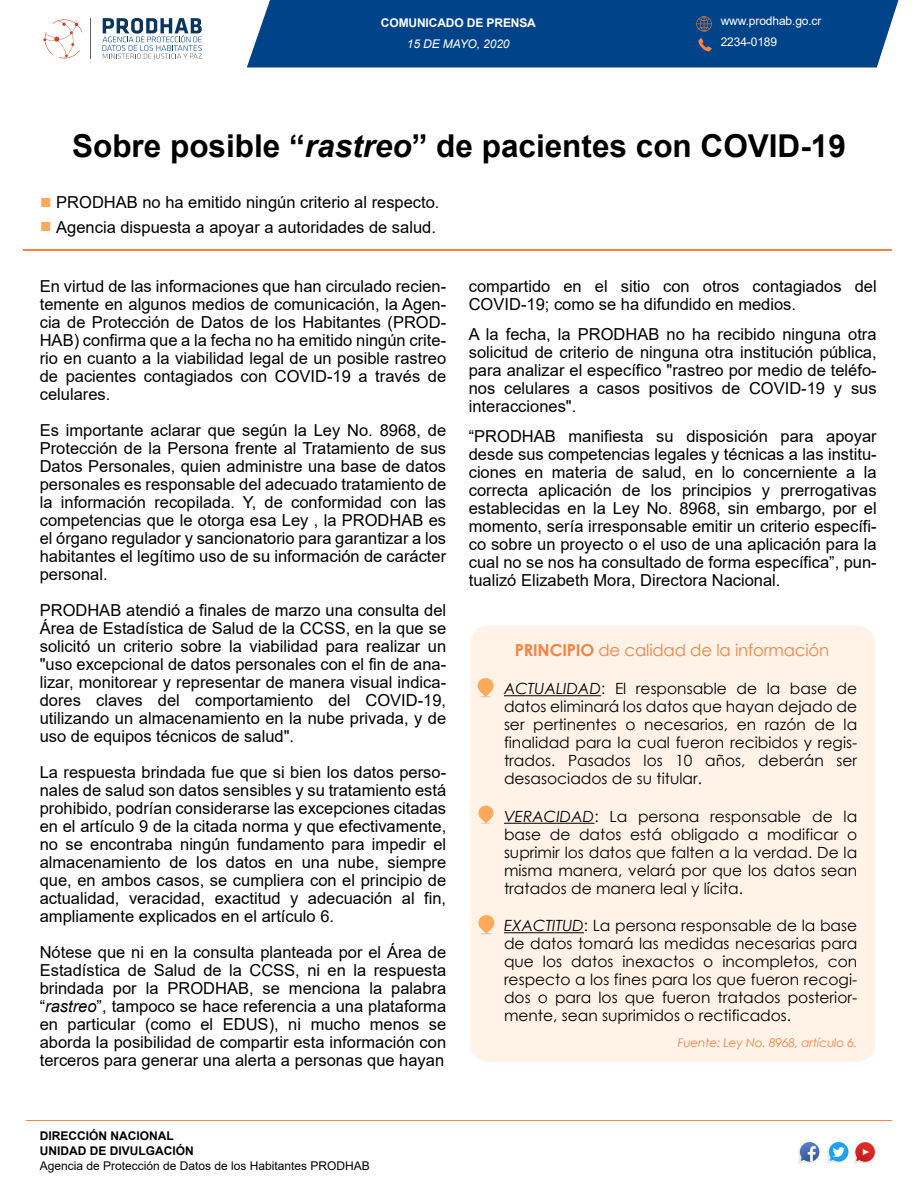
<style>
.page{position:relative;width:918px;height:1188px;background:#fff}
.page>*{position:absolute;margin:0;border:0;box-sizing:border-box;transform-origin:0 0}
.t1{font:700 31.5px "Arial";color:#000}
.t2{font:16.5px/18px "Arial";color:#000;text-align:justify}
.t3{font:16.5px "Century Gothic";letter-spacing:-.01em;color:#f58143}
.t4{font:15.45px/18px "Century Gothic";color:#000;text-align:justify}
.t5{font:12px "Arial";color:#000}
.t6{font:700 12px/15px "Arial";color:#000}
.t7{font:italic 12px "Century Gothic";letter-spacing:-.01em;color:#f58143}
.t8{font:12px/21px "Arial";letter-spacing:-.01em;color:#fff}
.t9{font:700 12px "Arial";letter-spacing:-.01em;color:#fff}
.t10{font:italic 12px "Arial";letter-spacing:-.01em;color:#fff}
.s1{font-style:italic}
.s2{font-weight:700}
</style>
<div class="page">
<hr style="left:26px;top:1120px;width:866px;height:1px;background:#f78646">
<svg style="left:798px;top:1142px;width:22px;height:22px"></svg>
<svg style="left:827px;top:1142px;width:48px;height:22px"></svg>
<hr style="left:23px;top:249px;width:869px;height:1px;background:#f78646">
<div style="left:247px;top:0;width:651px;height:68px;background:#004389"></div>
<svg style="left:696px;top:16px;width:16px;height:16px"></svg>
<svg style="left:698px;top:38px;width:14px;height:13px"></svg>
<svg style="left:43px;top:19px;width:39px;height:39px"></svg>
<svg style="left:103px;top:18px;width:99px;height:42px"></svg>
<hr style="left:91px;top:18px;width:1px;height:40px;background:#63656a">
<div style="left:41px;top:222px;width:9px;height:9px;background:#ffaa5a"></div>
<div style="left:41px;top:198px;width:9px;height:9px;background:#ffaa5a"></div>
<div style="left:470px;top:626px;width:405px;height:436px;background:#fff3e8;border-radius:18px"></div>
<hr style="left:504px;top:695px;width:97px;height:1px;background:#000">
<hr style="left:504px;top:823px;width:90px;height:1px;background:#000">
<hr style="left:504px;top:932px;width:80px;height:1px;background:#000">
<svg style="left:477px;top:678px;width:17px;height:20px"></svg>
<svg style="left:478px;top:805px;width:16px;height:19px"></svg>
<svg style="left:478px;top:915px;width:17px;height:19px"></svg>
<p class="t9" style="left:381px;top:14px;width:157px">COMUNICADO DE PRENSA</p>
<p class="t10" style="left:407px;top:36px;width:104px">15 DE MAYO, 2020</p>
<p class="t8" style="left:721px;top:11px;width:102px">www.prodhab.go.cr<br>2234-0189</p>
<h1 class="t1" style="left:72px;top:124px;width:775px">Sobre posible “<span class="s1">rastreo</span>” de pacientes con COVID-19</h1>
<p class="t2" style="left:56px;top:189px;width:385px;line-height:25.5px">PRODHAB no ha emitido ningún criterio al respecto.<br>Agencia dispuesta a apoyar a autoridades de salud.</p>
<p class="t2" style="left:40px;top:277px;width:408px">En virtud de las informaciones que han circulado recien&shy;temente en algunos medios de comunicación, la Agen&shy;cia de Protección de Datos de los Habitantes (PROD-HAB) confirma que a la fecha no ha emitido ningún crite&shy;rio en cuanto a la viabilidad legal de un posible rastreo de pacientes contagiados con COVID-19 a través de celulares.</p>
<p class="t2" style="left:40px;top:421px;width:408px">Es importante aclarar que según la Ley No. 8968, de Protección de la Persona frente al Tratamiento de sus Datos Personales, quien administre una base de datos personales es responsable del adecuado tratamiento de la información recopilada. Y, de conformidad con las competencias que le otorga esa Ley , la PRODHAB es el órgano regulador y sancionatorio para garantizar a los habitantes el legítimo uso de su información de carácter personal.</p>
<p class="t2" style="left:40px;top:601px;width:408px">PRODHAB atendió a finales de marzo una consulta del Área de Estadística de Salud de la CCSS, en la que se solicitó un criterio sobre la viabilidad para realizar un "uso excepcional de datos personales con el fin de ana&shy;lizar, monitorear y representar de manera visual indica&shy;dores claves del comportamiento del COVID-19, utilizando un almacenamiento en la nube privada, y de uso de equipos técnicos de salud".</p>
<p class="t2" style="left:40px;top:763px;width:408px">La respuesta brindada fue que si bien los datos perso&shy;nales de salud son datos sensibles y su tratamiento está prohibido, podrían considerarse las excepciones citadas en el artículo 9 de la citada norma y que efectivamente, no se encontraba ningún fundamento para impedir el almacenamiento de los datos en una nube, siempre que, en ambos casos, se cumpliera con el principio de actualidad, veracidad, exactitud y adecuación al fin, ampliamente explicados en el artículo 6.</p>
<p class="t2" style="left:40px;top:943px;width:408px">Nótese que ni en la consulta planteada por el Área de Estadística de Salud de la CCSS, ni en la respuesta brindada por la PRODHAB, se menciona la palabra “<span class="s1">rastreo</span>”, tampoco se hace referencia a una plataforma en particular (como el EDUS), ni mucho menos se aborda la posibilidad de compartir esta información con terceros para generar una alerta a personas que hayan</p>
<p class="t2" style="left:469px;top:277px;width:409px">compartido en el sitio con otros contagiados del<br>COVID-19; como se ha difundido en medios.</p>
<p class="t2" style="left:469px;top:325px;width:409px">A la fecha, la PRODHAB no ha recibido ninguna otra solicitud de criterio de ninguna otra institución pública, para analizar el específico "rastreo por medio de teléfo&shy;nos celulares a casos positivos de COVID-19 y sus interacciones".</p>
<p class="t2" style="left:469px;top:427px;width:409px">“PRODHAB manifiesta su disposición para apoyar desde sus competencias legales y técnicas a las institu&shy;ciones en materia de salud, en lo concerniente a la correcta aplicación de los principios y prerrogativas establecidas en la Ley No. 8968, sin embargo, por el momento, sería irresponsable emitir un criterio específi&shy;co sobre un proyecto o el uso de una aplicación para la cual no se nos ha consultado de forma específica”, pun&shy;tualizó Elizabeth Mora, Directora Nacional.</p>
<p class="t3" style="left:515px;top:639px;width:316px"><span class="s2">PRINCIPIO</span> de calidad de la información</p>
<p class="t4" style="left:504px;top:679px;width:355px"><span class="s1">ACTUALIDAD</span>: El responsable de la base de datos eliminará los datos que hayan dejado de ser pertinentes o necesarios, en razón de la finalidad para la cual fueron recibidos y regis&shy;trados. Pasados los 10 años, deberán ser desasociados de su titular.</p>
<p class="t4" style="left:504px;top:807px;width:355px"><span class="s1">VERACIDAD</span>: La persona responsable de la base de datos está obligado a modificar o suprimir los datos que falten a la verdad. De la misma manera, velará por que los datos sean tratados de manera leal y lícita.</p>
<p class="t4" style="left:504px;top:916px;width:355px"><span class="s1">EXACTITUD</span>: La persona responsable de la base de datos tomará las medidas necesarias para que los datos inexactos o incompletos, con respecto a los fines para los que fueron recogi&shy;dos o para los que fueron tratados posterior&shy;mente, sean suprimidos o rectificados.</p>
<p class="t7" style="left:678px;top:1034px;width:181px">Fuente: Ley No. 8968, artículo 6.</p>
<p class="t6" style="left:40px;top:1128px;width:155px">DIRECCIÓN NACIONAL<br>UNIDAD DE DIVULGACIÓN</p>
<p class="t5" style="left:40px;top:1157px;width:332px">Agencia de Protección de Datos de los Habitantes PRODHAB</p>
</div>
